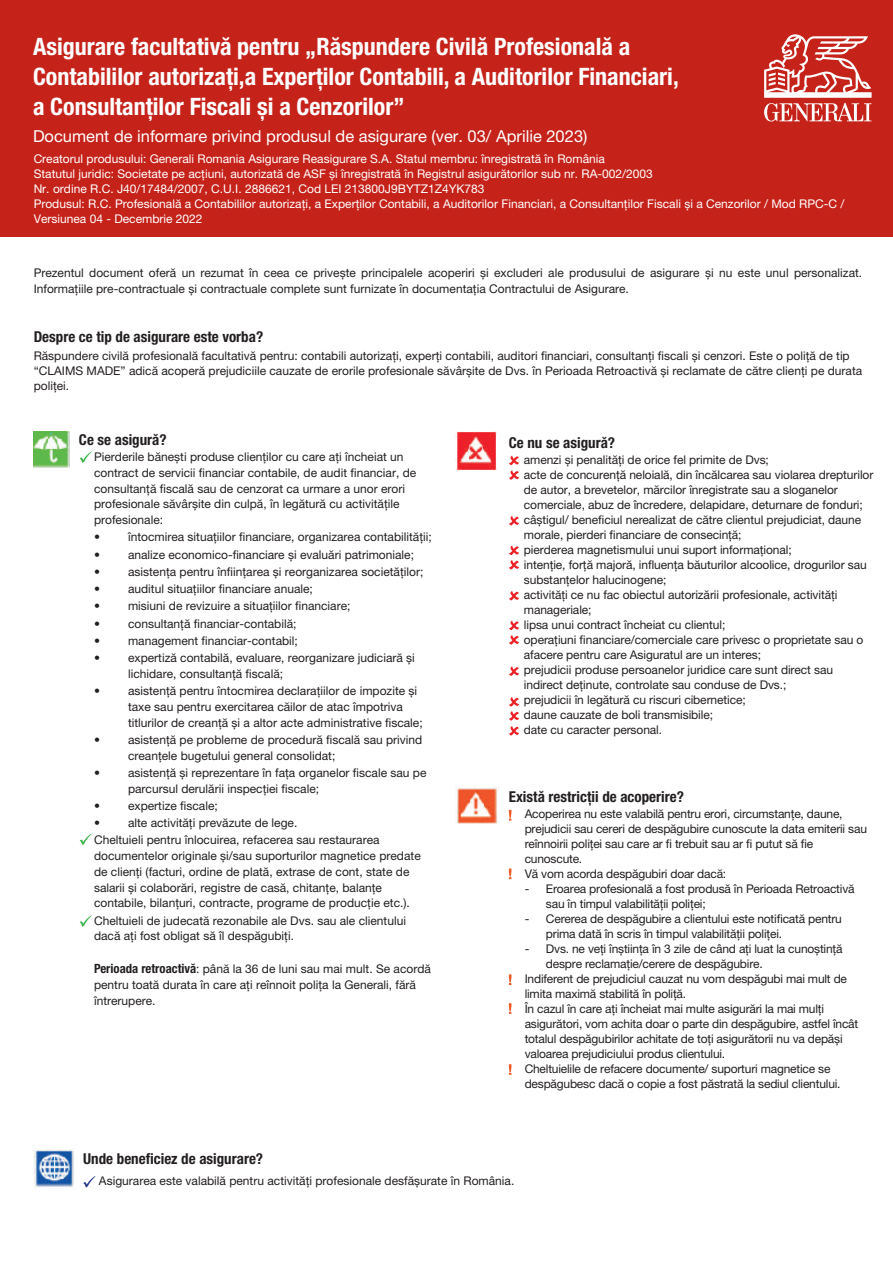
<style>
.page{position:relative;width:893px;height:1263px;background:#fff}
.page>*{position:absolute;margin:0;border:0;box-sizing:border-box;transform-origin:0 0}
.t1{font:700 condensed 24px/30px "Helvetica Neue LT Pro";color:#fff}
.t2{font:16.5px "Helvetica Neue LT Pro";color:#fff}
.t3{font:700 condensed 15px "Helvetica Neue LT Pro";color:#231f20}
.t4{font:12px/15px "Helvetica Neue LT Pro";color:#231f20}
.t5{font:12px/15px "Helvetica Neue LT Pro";color:#fff}
.s1{font-weight:700;font-stretch:condensed;font-size:12.75px}
</style>
<div class="page">
<div style="left:0;top:0;width:893px;height:236px;background:#c5221a"></div>
<svg style="left:764px;top:34px;width:108px;height:87px"></svg>
<svg style="left:83px;top:1176px;width:12px;height:11px"></svg>
<img style="left:34px;top:1149px;width:40px;height:39px">
<img style="left:34px;top:432px;width:36px;height:36px">
<svg style="left:80px;top:451px;width:12px;height:12px"></svg>
<svg style="left:80px;top:833px;width:12px;height:12px"></svg>
<svg style="left:80px;top:915px;width:12px;height:12px"></svg>
<img style="left:454px;top:432px;width:43px;height:38px">
<svg style="left:509px;top:697px;width:10px;height:23px"></svg>
<svg style="left:509px;top:726px;width:10px;height:9px"></svg>
<svg style="left:509px;top:591px;width:10px;height:9px"></svg>
<svg style="left:509px;top:545px;width:10px;height:24px"></svg>
<svg style="left:509px;top:516px;width:10px;height:9px"></svg>
<svg style="left:509px;top:455px;width:10px;height:25px"></svg>
<svg style="left:509px;top:620px;width:10px;height:24px"></svg>
<svg style="left:509px;top:666px;width:10px;height:10px"></svg>
<img style="left:456px;top:786px;width:43px;height:38px">
<svg style="left:509px;top:810px;width:2px;height:10px"></svg>
<svg style="left:509px;top:868px;width:2px;height:11px"></svg>
<svg style="left:509px;top:974px;width:2px;height:11px"></svg>
<svg style="left:509px;top:1003px;width:2px;height:11px"></svg>
<svg style="left:509px;top:1064px;width:2px;height:11px"></svg>
<h1 class="t1" style="left:33px;top:31px;width:647px">Asigurare facultativă pentru „Răspundere Civilă Profesională a<br>Contabililor autorizați,a Experților Contabili, a Auditorilor Financiari, a Consultanților Fiscali și a Cenzorilor”</h1>
<h2 class="t2" style="left:33px;top:126px;width:556px">Document de informare privind produsul de asigurare (ver. 03/ Aprilie 2023)</h2>
<p class="t5" style="left:34px;top:151px;width:812px">Creatorul produsului: Generali Romania Asigurare Reasigurare S.A. Statul membru: înregistrată în România<br>Statutul juridic: Societate pe acțiuni, autorizată de ASF și înregistrată în Registrul asigurătorilor sub nr. RA-002/2003<br>Nr. ordine R.C. J40/17484/2007, C.U.I. 2886621, Cod LEI 213800J9BYTZ1Z4YK783<br>Produsul: R.C. Profesională a Contabililor autorizați, a Experților Contabili, a Auditorilor Financiari, a Consultanților Fiscali și a Cenzorilor / Mod RPC-C / Versiunea 04 - Decembrie 2022</p>
<p class="t4" style="left:34px;top:265px;width:830px;line-height:15.8px">Prezentul document oferă un rezumat în ceea ce privește principalele acoperiri și excluderi ale produsului de asigurare și nu este unul personalizat.<br>Informațiile pre-contractuale și contractuale complete sunt furnizate în documentația Contractului de Asigurare.</p>
<p class="t3" style="left:34px;top:328px;width:231px">Despre ce tip de asigurare este vorba?</p>
<p class="t4" style="left:34px;top:348px;width:830px">Răspundere civilă profesională facultativă pentru: contabili autorizați, experți contabili, auditori financiari, consultanți fiscali și cenzori. Este o poliță de tip “CLAIMS MADE” adică acoperă prejudiciile cauzate de erorile profesionale săvârșite de Dvs. în Perioada Retroactivă și reclamate de către clienți pe durata poliței.</p>
<p class="t3" style="left:79px;top:431px;width:89px">Ce se asigură?</p>
<p class="t4" style="left:94px;top:449px;width:324px;line-height:15.8px">Pierderile bănești produse clienților cu care ați încheiat un contract de servicii financiar contabile, de audit financiar, de consultanță fiscală sau de cenzorat ca urmare a unor erori profesionale săvârșite din culpă, în legătură cu activitățile profesionale:</p>
<p class="t4" style="left:94px;top:529px;width:339px">• întocmirea situațiilor financiare, organizarea contabilității;</p>
<p class="t4" style="left:94px;top:547px;width:322px">• analize economico-financiare și evaluări patrimoniale;</p>
<p class="t4" style="left:94px;top:564px;width:331px">• asistența pentru înființarea și reorganizarea societăților;</p>
<p class="t4" style="left:94px;top:581px;width:220px">• auditul situațiilor financiare anuale;</p>
<p class="t4" style="left:94px;top:598px;width:258px">• misiuni de revizuire a situațiilor financiare;</p>
<p class="t4" style="left:94px;top:616px;width:204px">• consultanță financiar-contabilă;</p>
<p class="t4" style="left:94px;top:633px;width:205px">• management financiar-contabil;</p>
<p class="t4" style="left:128px;top:650px;width:288px;line-height:15.8px;text-indent:-34px">• expertiză contabilă, evaluare, reorganizare judiciară și lichidare, consultanță fiscală;</p>
<p class="t4" style="left:128px;top:683px;width:296px;line-height:15.8px;text-indent:-34px">• asistență pentru întocmirea declarațiilor de impozite și taxe sau pentru exercitarea căilor de atac împotriva titlurilor de creanță și a altor acte administrative fiscale;</p>
<p class="t4" style="left:128px;top:731px;width:296px;line-height:15.8px;text-indent:-34px">• asistență pe probleme de procedură fiscală sau privind creanțele bugetului general consolidat;</p>
<p class="t4" style="left:128px;top:764px;width:300px;line-height:15.8px;text-indent:-34px">• asistență și reprezentare în fața organelor fiscale sau pe parcursul derulării inspecției fiscale;</p>
<p class="t4" style="left:94px;top:798px;width:125px">• expertize fiscale;</p>
<p class="t4" style="left:94px;top:814px;width:287px;line-height:17.2px">• alte activități prevăzute de lege.<br>Cheltuieli pentru înlocuirea, refacerea sau restaurarea</p>
<p class="t4" style="left:94px;top:848px;width:328px;line-height:15.8px">documentelor originale și/sau suporturilor magnetice predate de clienți (facturi, ordine de plată, extrase de cont, state de salarii și colaborări, registre de casă, chitanțe, balanțe contabile, bilanțuri, contracte, programe de producție etc.).</p>
<p class="t4" style="left:94px;top:912px;width:314px;line-height:15.8px">Cheltuieli de judecată rezonabile ale Dvs. sau ale clientului dacă ați fost obligat să îl despăgubiți.</p>
<p class="t4" style="left:94px;top:961px;width:338px;line-height:15.8px"><span class="s1">Perioada retroactivă</span>: până la 36 de luni sau mai mult. Se acordă pentru toată durata în care ați reînnoit polița la Generali, fără întrerupere.</p>
<p class="t3" style="left:509px;top:434px;width:108px">Ce nu se asigură?</p>
<p class="t4" style="left:524px;top:452px;width:351px">amenzi și penalități de orice fel primite de Dvs;<br>acte de concurență neloială, din încălcarea sau violarea drepturilor de autor, a brevetelor, mărcilor înregistrate sau a sloganelor comerciale, abuz de încredere, delapidare, deturnare de fonduri; câștigul/ beneficiul nerealizat de către clientul prejudiciat, daune morale, pierderi financiare de consecință;<br>pierderea magnetismului unui suport informațional;<br>intenție, forță majoră, influența băuturilor alcoolice, drogurilor sau substanțelor halucinogene;<br>activități ce nu fac obiectul autorizării profesionale, activități manageriale;<br>lipsa unui contract încheiat cu clientul;<br>operațiuni financiare/comerciale care privesc o proprietate sau o afacere pentru care Asiguratul are un interes;<br>prejudicii produse persoanelor juridice care sunt direct sau indirect deținute, controlate sau conduse de Dvs.;<br>prejudicii în legătură cu riscuri cibernetice;<br>daune cauzate de boli transmisibile;<br>date cu caracter personal.</p>
<p class="t3" style="left:509px;top:787px;width:177px">Există restricții de acoperire?</p>
<p class="t4" style="left:525px;top:806px;width:344px">Acoperirea nu este valabilă pentru erori, circumstanțe, daune, prejudicii sau cereri de despăgubire cunoscute la data emiterii sau reînnoirii poliței sau care ar fi trebuit sau ar fi putut să fie cunoscute.<br>Vă vom acorda despăgubiri doar dacă:</p>
<p class="t4" style="left:546px;top:881px;width:310px;text-indent:-21px">- Eroarea profesională a fost produsă în Perioada Retroactivă sau în timpul valabilității poliței;</p>
<p class="t4" style="left:546px;top:911px;width:297px;text-indent:-21px">- Cererea de despăgubire a clientului este notificată pentru prima dată în scris în timpul valabilității poliței.</p>
<p class="t4" style="left:525px;top:941px;width:319px">- Dvs. ne veți înștiința în 3 zile de când ați luat la cunoștință</p>
<p class="t4" style="left:546px;top:956px;width:218px">despre reclamație/cerere de despăgubire.</p>
<p class="t4" style="left:525px;top:971px;width:324px">Indiferent de prejudiciul cauzat nu vom despăgubi mai mult de</p>
<p class="t4" style="left:525px;top:986px;width:163px">limita maximă stabilită în poliță.</p>
<p class="t4" style="left:525px;top:1001px;width:301px">În cazul în care ați încheiat mai multe asigurări la mai mulți</p>
<p class="t4" style="left:525px;top:1016px;width:335px">asigurători, vom achita doar o parte din despăgubire, astfel încât</p>
<p class="t4" style="left:525px;top:1031px;width:319px">totalul despăgubirilor achitate de toți asigurătorii nu va depăși</p>
<p class="t4" style="left:525px;top:1046px;width:202px">valoarea prejudiciului produs clientului.</p>
<p class="t4" style="left:525px;top:1061px;width:307px">Cheltuielile de refacere documente/ suporturi magnetice se</p>
<p class="t4" style="left:525px;top:1076px;width:317px">despăgubesc dacă o copie a fost păstrată la sediul clientului.</p>
<p class="t3" style="left:83px;top:1150px;width:181px">Unde beneficiez de asigurare?</p>
<p class="t4" style="left:99px;top:1173px;width:417px">Asigurarea este valabilă pentru activități profesionale desfășurate în România.</p>
</div>
